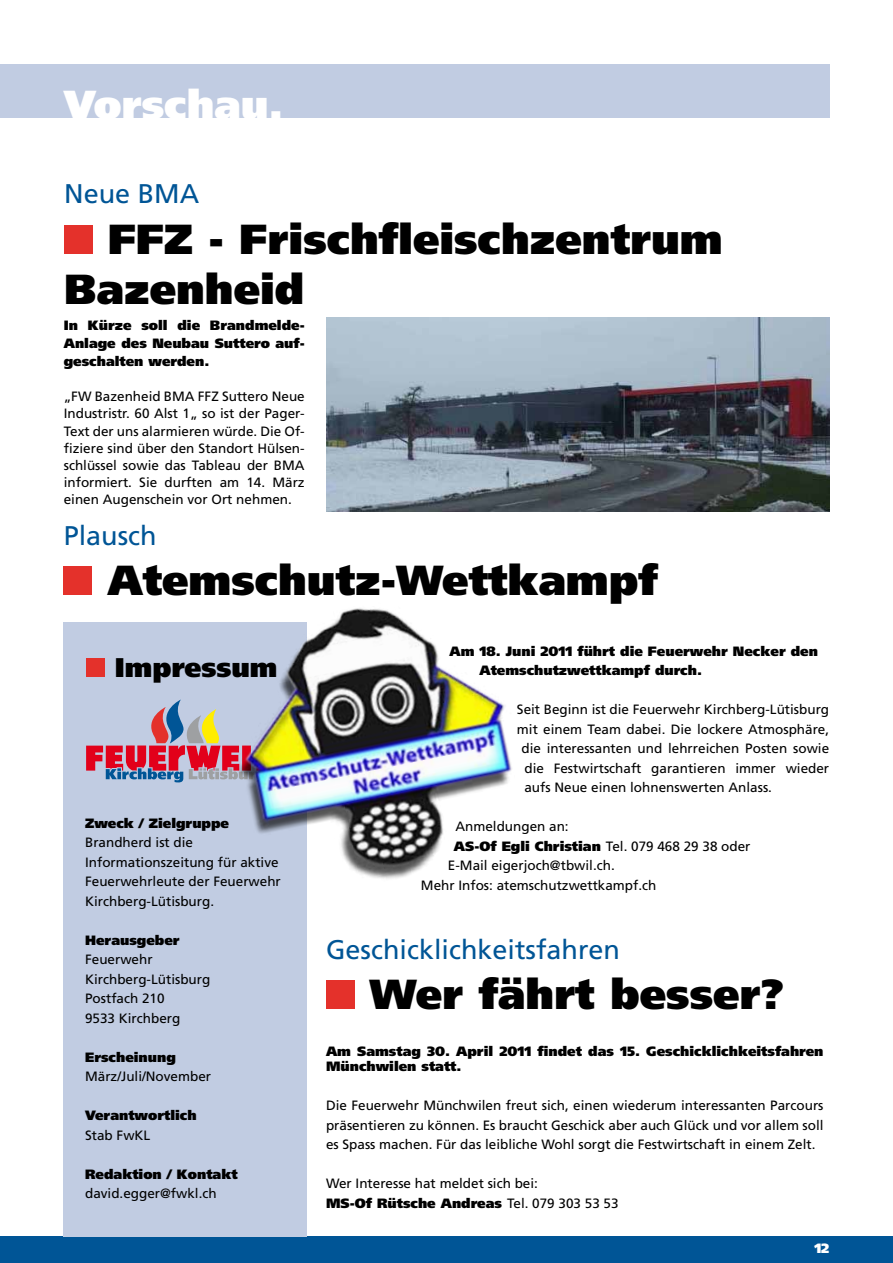
<style>
.page{position:relative;width:893px;height:1263px;background:#fff}
.page>*{position:absolute;margin:0;border:0;box-sizing:border-box;transform-origin:0 0}
.t1{font:900 42px/50.4px "Frutiger";color:#000}
.t2{font:900 40.5px "Frutiger";color:#fff}
.t3{font:27px "Frutiger";color:#005596}
.t4{font:900 27px "Frutiger";color:#000}
.t5{font:13.5px/19.5px "Frutiger";color:#000}
.t6{font:900 13.5px/18px "Frutiger";color:#000}
.t7{font:900 13.5px "Frutiger";color:#fff}
.s1{font-weight:400}
.s2{font-weight:900}
</style>
<div class="page">
<div style="left:0;top:1236px;width:893px;height:27px;background:#005596"></div>
<div style="left:64px;top:622px;width:243px;height:614px;background:#c1cce2"></div>
<svg style="left:86px;top:699px;width:96px;height:83px"></svg>
<div style="left:86px;top:658px;width:19px;height:19px;background:#e4312b"></div>
<div style="left:0;top:64px;width:829px;height:53px;background:#c1cce2"></div>
<img style="left:182px;top:608px;width:330px;height:271px">
<div style="left:64px;top:225px;width:29px;height:29px;background:#e4312b"></div>
<img style="left:326px;top:317px;width:503px;height:194px">
<div style="left:64px;top:567px;width:28px;height:28px;background:#e4312b"></div>
<div style="left:326px;top:981px;width:28px;height:28px;background:#e4312b"></div>
<h2 class="t2" style="left:64px;top:80px;width:221px">Vorschau.</h2>
<h3 class="t3" style="left:64px;top:178px;width:136px">Neue BMA</h3>
<h1 class="t1" style="left:64px;top:213px;width:660px;text-indent:44px">FFZ - Frischfleischzentrum<br>Bazenheid</h1>
<p class="t6" style="left:64px;top:316px;width:242px;text-align:justify">In Kürze soll die Brandmelde-Anlage des Neubau Suttero auf&shy;geschalten werden.</p>
<p class="t5" style="left:64px;top:388px;width:242px;line-height:17.1px;text-align:justify">„FW Bazenheid BMA FFZ Suttero Neue Industristr. 60 Alst 1„ so ist der Pager-Text der uns alarmieren würde. Die Of&shy;fiziere sind über den Standort Hülsen&shy;schlüssel sowie das Tableau der BMA informiert. Sie durften am 14. März einen Augenschein vor Ort nehmen.</p>
<h3 class="t3" style="left:64px;top:519px;width:95px">Plausch</h3>
<h1 class="t1" style="left:108px;top:555px;width:552px">Atemschutz-Wettkampf</h1>
<h3 class="t4" style="left:115px;top:651px;width:164px">Impressum</h3>
<p class="t6" style="left:85px;top:814px;width:146px">Zweck / Zielgruppe</p>
<p class="t5" style="left:85px;top:832px;width:197px">Brandherd ist die<br>Informationszeitung für aktive<br>Feuerwehrleute der Feuerwehr<br>Kirchberg-Lütisburg.</p>
<p class="t6" style="left:85px;top:931px;width:96px">Herausgeber</p>
<p class="t5" style="left:85px;top:949px;width:127px">Feuerwehr<br>Kirchberg-Lütisburg<br>Postfach 210<br>9533 Kirchberg</p>
<p class="t6" style="left:85px;top:1048px;width:92px">Erscheinung</p>
<p class="t5" style="left:85px;top:1066px;width:128px">März/Juli/November</p>
<p class="t6" style="left:85px;top:1106px;width:113px">Verantwortlich</p>
<p class="t5" style="left:85px;top:1125px;width:67px">Stab FwKL</p>
<p class="t6" style="left:85px;top:1165px;width:154px">Redaktion / Kontakt</p>
<p class="t5" style="left:85px;top:1183px;width:133px">david.egger@fwkl.ch</p>
<p class="t6" style="left:479px;top:641px;width:340px;line-height:19.5px;text-indent:-30px">Am 18. Juni 2011 führt die Feuerwehr Necker den<br>Atemschutzwettkampf durch.</p>
<p class="t5" style="left:517px;top:700px;width:314px">Seit Beginn ist die Feuerwehr Kirchberg-Lütisburg</p>
<p class="t5" style="left:517px;top:719px;width:314px">mit einem Team dabei. Die lockere Atmosphäre,</p>
<p class="t5" style="left:521px;top:739px;width:309px">die interessanten und lehrreichen Posten sowie</p>
<p class="t5" style="left:524px;top:758px;width:306px">die Festwirtschaft garantieren immer wieder</p>
<p class="t5" style="left:524px;top:778px;width:249px">aufs Neue einen lohnenswerten Anlass.</p>
<p class="t5" style="left:455px;top:817px;width:115px">Anmeldungen an:</p>
<p class="t6" style="left:454px;top:837px;width:298px">AS-Of Egli Christian <span class="s1">Tel. 079 468 29 38 oder</span></p>
<p class="t5" style="left:448px;top:856px;width:168px">E-Mail eigerjoch@tbwil.ch.</p>
<p class="t5" style="left:421px;top:875px;width:237px">Mehr Infos: atemschutzwettkampf.ch</p>
<h3 class="t3" style="left:326px;top:933px;width:296px">Geschicklichkeitsfahren</h3>
<h1 class="t1" style="left:370px;top:969px;width:416px">Wer fährt besser?</h1>
<p class="t6" style="left:326px;top:1044px;width:499px;line-height:15px">Am Samstag 30. April 2011 findet das 15. Geschicklichkeitsfahren<br>Münchwilen statt.</p>
<p class="t5" style="left:326px;top:1096px;width:499px;text-align:justify">Die Feuerwehr Münchwilen freut sich, einen wiederum interessanten Parcours präsentieren zu können. Es braucht Geschick aber auch Glück und vor allem soll es Spass machen. Für das leibliche Wohl sorgt die Festwirtschaft in einem Zelt.</p>
<p class="t5" style="left:326px;top:1174px;width:294px">Wer Interesse hat meldet sich bei:<br><span class="s2">MS-Of Rütsche Andreas</span> Tel. 079 303 53 53</p>
<p class="t7" style="left:815px;top:1240px;width:16px">12</p>
</div>
